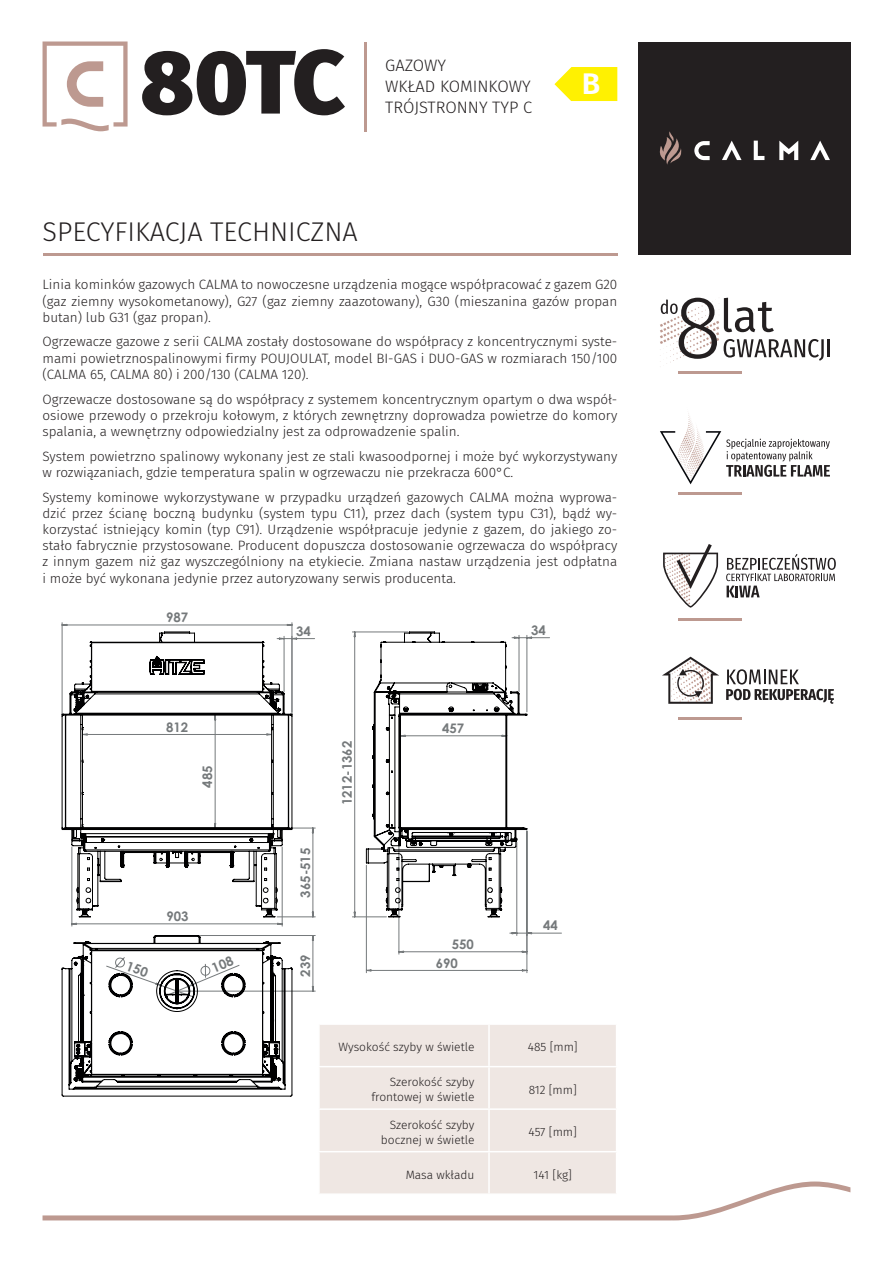
<style>
.page{position:relative;width:893px;height:1263px;background:#fff}
.page>*{position:absolute;margin:0;border:0;box-sizing:border-box;transform-origin:0 0}
.t1{font:900 90px "Fira Sans";color:#231f20}
.t2{font:600 30px "Fira Sans";color:#fff}
.t3{font:300 27px "Fira Sans";color:#231f20}
.t4{font:300 16.5px/21px "Fira Sans";color:#231f20}
.t5{font:300 13.5px/16.2px "Fira Sans";color:#231f20;text-align:justify}
.t6{font:700 13.2px/18.6px "Century Gothic";color:#75797b}
.t7{font:300 12px/15px "Fira Sans";color:#231f20;text-align:right}
</style>
<div class="page">
<div style="left:638px;top:43px;width:212px;height:212px;background:#231f20"></div>
<svg style="left:694px;top:141px;width:16px;height:19px"></svg>
<svg style="left:754px;top:141px;width:10px;height:19px"></svg>
<svg style="left:779px;top:141px;width:19px;height:19px"></svg>
<svg style="left:722px;top:141px;width:20px;height:19px"></svg>
<svg style="left:810px;top:141px;width:20px;height:19px"></svg>
<svg style="left:659px;top:131px;width:23px;height:34px"></svg>
<svg style="left:43px;top:41px;width:85px;height:90px"></svg>
<hr style="left:43px;top:253px;width:574px;height:2px;background:#bd9990">
<hr style="left:364px;top:43px;width:2px;height:89px;background:#bd9990">
<svg style="left:62px;top:622px;width:254px;height:304px"></svg>
<svg style="left:352px;top:631px;width:210px;height:342px"></svg>
<div style="left:320px;top:1025px;width:296px;height:156px;background:#efe7e3"></div>
<hr style="left:488px;top:1025px;width:2px;height:41px;background:#fff">
<hr style="left:318px;top:1066px;width:171px;height:1px;background:#fff">
<hr style="left:489px;top:1066px;width:128px;height:1px;background:#fff">
<hr style="left:488px;top:1067px;width:2px;height:41px;background:#fff">
<hr style="left:318px;top:1108px;width:171px;height:2px;background:#fff">
<hr style="left:489px;top:1108px;width:128px;height:2px;background:#fff">
<hr style="left:488px;top:1110px;width:2px;height:41px;background:#fff">
<hr style="left:318px;top:1151px;width:171px;height:1px;background:#fff">
<hr style="left:489px;top:1151px;width:128px;height:1px;background:#fff">
<hr style="left:488px;top:1152px;width:2px;height:41px;background:#fff">
<svg style="left:43px;top:1181px;width:807px;height:39px"></svg>
<svg style="left:660px;top:298px;width:170px;height:66px"></svg>
<hr style="left:679px;top:371px;width:63px;height:2px;background:#bd9990">
<svg style="left:660px;top:413px;width:170px;height:71px"></svg>
<hr style="left:679px;top:493px;width:63px;height:2px;background:#bd9990">
<svg style="left:726px;top:554px;width:110px;height:43px"></svg>
<svg style="left:663px;top:544px;width:55px;height:64px"></svg>
<hr style="left:679px;top:618px;width:63px;height:2px;background:#bd9990">
<hr style="left:679px;top:717px;width:63px;height:2px;background:#bd9990">
<svg style="left:726px;top:669px;width:108px;height:35px"></svg>
<svg style="left:662px;top:657px;width:57px;height:47px"></svg>
<svg style="left:554px;top:67px;width:63px;height:34px;background:#fff224"></svg>
<svg style="left:61px;top:935px;width:255px;height:162px"></svg>
<h1 class="t1" style="left:140px;top:2px;width:206px">80TC</h1>
<p class="t4" style="left:385px;top:54px;width:148px">GAZOWY<br>WKŁAD KOMINKOWY<br>TRÓJSTRONNY TYP C</p>
<h2 class="t2" style="left:582px;top:59px;width:20px">B</h2>
<h3 class="t3" style="left:43px;top:212px;width:317px">SPECYFIKACJA TECHNICZNA</h3>
<p class="t5" style="left:43px;top:276px;width:576px">Linia kominków gazowych CALMA to nowoczesne urządzenia mogące współpracować z gazem G20 (gaz ziemny wysokometanowy), G27 (gaz ziemny zaazotowany), G30 (mieszanina gazów propan butan) lub G31 (gaz propan).</p>
<p class="t5" style="left:43px;top:334px;width:576px">Ogrzewacze gazowe z serii CALMA zostały dostosowane do współpracy z koncentrycznymi syste&shy;mami powietrznospalinowymi firmy POUJOULAT, model BI-GAS i DUO-GAS w rozmiarach 150/100 (CALMA 65, CALMA 80) i 200/130 (CALMA 120).</p>
<p class="t5" style="left:43px;top:391px;width:576px">Ogrzewacze dostosowane są do współpracy z systemem koncentrycznym opartym o dwa współ&shy;osiowe przewody o przekroju kołowym, z których zewnętrzny doprowadza powietrze do komory spalania, a wewnętrzny odpowiedzialny jest za odprowadzenie spalin.</p>
<p class="t5" style="left:43px;top:448px;width:576px">System powietrzno spalinowy wykonany jest ze stali kwasoodpornej i może być wykorzystywany w rozwiązaniach, gdzie temperatura spalin w ogrzewaczu nie przekracza 600°C.</p>
<p class="t5" style="left:43px;top:489px;width:576px">Systemy kominowe wykorzystywane w przypadku urządzeń gazowych CALMA można wyprowa&shy;dzić przez ścianę boczną budynku (system typu C11), przez dach (system typu C31), bądź wy&shy;korzystać istniejący komin (typ C91). Urządzenie współpracuje jedynie z gazem, do jakiego zo&shy;stało fabrycznie przystosowane. Producent dopuszcza dostosowanie ogrzewacza do współpracy z innym gazem niż gaz wyszczególniony na etykiecie. Zmiana nastaw urządzenia jest odpłatna i może być wykonana jedynie przez autoryzowany serwis producenta.</p>
<p class="t6" style="left:166px;top:607px;width:24px">987</p>
<p class="t6" style="left:166px;top:717px;width:24px">812</p>
<p class="t6" style="left:198px;top:788px;width:24px;rotate:-90deg">485</p>
<p class="t6" style="left:166px;top:906px;width:24px">903</p>
<p class="t6" style="left:296px;top:621px;width:16px">34</p>
<p class="t6" style="left:531px;top:620px;width:16px">34</p>
<p class="t6" style="left:295px;top:897px;width:51px;rotate:-90deg">365-515</p>
<p class="t6" style="left:295px;top:977px;width:24px;rotate:-90deg">239</p>
<p class="t6" style="left:337px;top:805px;width:66px;rotate:-90deg">1212-1362</p>
<p class="t6" style="left:442px;top:718px;width:24px">457</p>
<p class="t6" style="left:436px;top:934px;width:40px;text-indent:16px">550<br>690</p>
<p class="t6" style="left:543px;top:915px;width:16px">44</p>
<p class="t7" style="left:338px;top:1039px;width:138px">Wysokość szyby w świetle</p>
<p class="t7" style="left:528px;top:1039px;width:51px">485 [mm]</p>
<p class="t7" style="left:371px;top:1074px;width:105px">Szerokość szyby frontowej w świetle</p>
<p class="t7" style="left:529px;top:1082px;width:50px">812 [mm]</p>
<p class="t7" style="left:381px;top:1117px;width:95px">Szerokość szyby bocznej w świetle</p>
<p class="t7" style="left:529px;top:1124px;width:50px">457 [mm]</p>
<p class="t7" style="left:406px;top:1167px;width:70px">Masa wkładu</p>
<p class="t7" style="left:534px;top:1167px;width:40px">141 [kg]</p>
</div>
